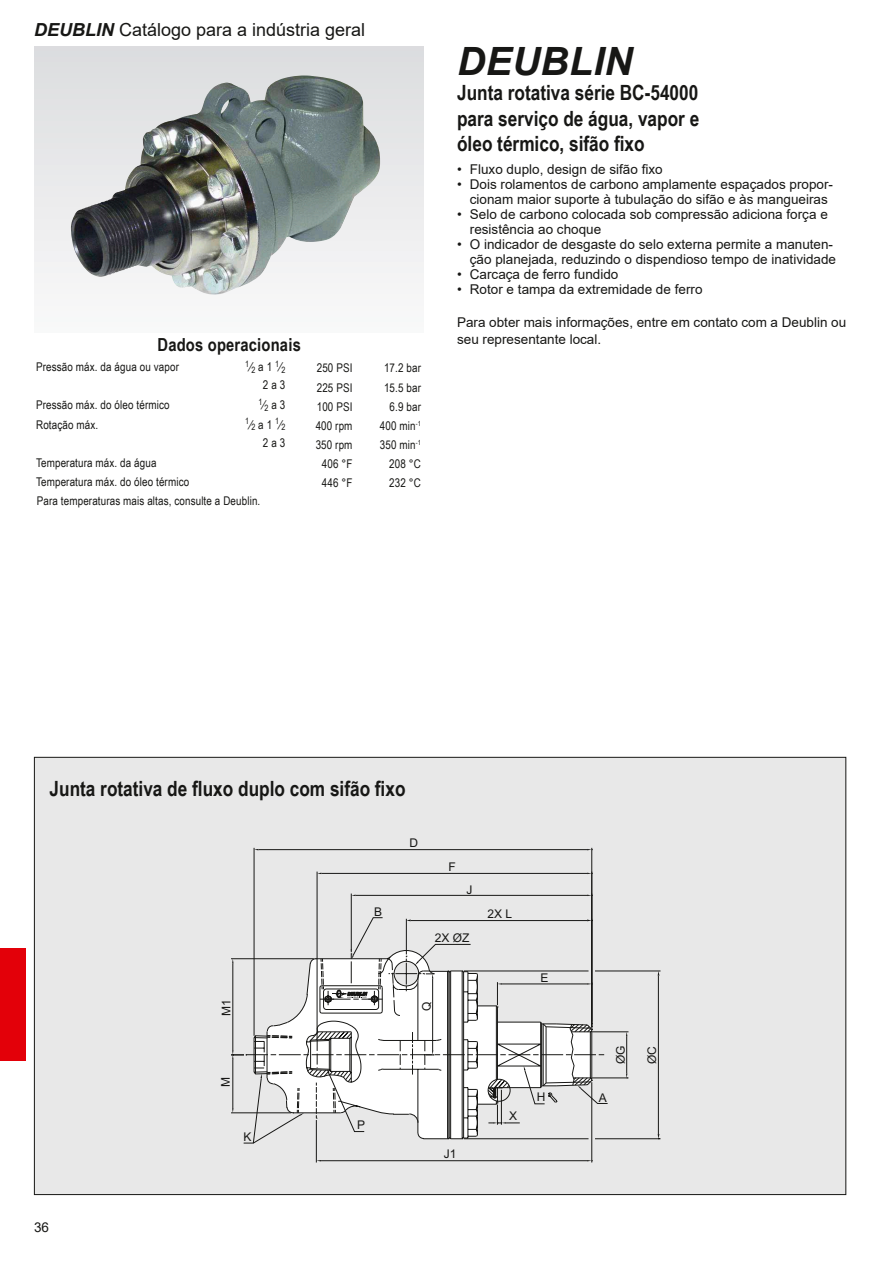
<style>
.page{position:relative;width:893px;height:1263px;background:#fff}
.page>*{position:absolute;margin:0;border:0;box-sizing:border-box;transform-origin:0 0}
.t1{font:italic 700 39px "Arial";letter-spacing:.01em;color:#171715}
.t2{font:700 21px/25.2px "Arial Narrow";color:#171715;text-align:justify}
.t3{font:18px "Arial";color:#171715}
.t4{font:700 18px "Arial Narrow";letter-spacing:.01em;color:#171715}
.t5{font:13.5px/15px "Arial";color:#171715}
.t6{font:12px/19px "Arial Narrow";letter-spacing:.01em;color:#171715}
.t7{font:12px "Arial";color:#171715}
.t8{font:8.7px "Arial Narrow";color:#171715}
.s1{font-weight:700;font-style:italic}
.s2{font-size:12px}
</style>
<div class="page">
<div style="left:0;top:949px;width:26px;height:112px;background:#e30009"></div>
<svg style="left:34px;top:47px;width:389px;height:236px"></svg>
<div style="left:34px;top:757px;width:812px;height:437px;background:#e8e8e8"></div>
<img style="left:70px;top:78px;width:271px;height:217px">
<hr style="left:321px;top:1160px;width:266px;height:1px;background:#171715">
<hr style="left:591px;top:1082px;width:1px;height:80px;background:#171715">
<hr style="left:316px;top:1120px;width:1px;height:42px;background:#171715">
<hr style="left:658px;top:976px;width:1px;height:158px;background:#171715">
<hr style="left:626px;top:1036px;width:1px;height:37px;background:#171715">
<hr style="left:592px;top:1078px;width:36px;height:1px;background:#171715">
<hr style="left:592px;top:1031px;width:36px;height:1px;background:#171715">
<hr style="left:595px;top:1138px;width:65px;height:1px;background:#171715">
<hr style="left:595px;top:971px;width:65px;height:1px;background:#171715">
<hr style="left:591px;top:848px;width:1px;height:179px;background:#171715">
<hr style="left:254px;top:848px;width:1px;height:188px;background:#171715">
<svg style="left:253px;top:849px;width:339px;height:68px"></svg>
<svg style="left:231px;top:917px;width:377px;height:226px"></svg>
<h3 class="t3" style="left:34px;top:18px;width:333px"><span class="s1">DEUBLIN</span> Catálogo para a indústria geral</h3>
<h3 class="t4" style="left:158px;top:331px;width:145px">Dados operacionais</h3>
<p class="t6" style="left:36px;top:357px;width:144px">Pressão máx. da água ou vapor</p>
<p class="t8" style="left:245px;top:360px;width:42px">1<span class="s2">⁄</span>2 <span class="s2">a 1</span> 1<span class="s2">⁄</span>2</p>
<p class="t6" style="left:263px;top:375px;width:24px">2 a 3</p>
<p class="t6" style="left:36px;top:395px;width:135px">Pressão máx. do óleo térmico</p>
<p class="t6" style="left:258px;top:395px;width:28px"><sup>1</sup>⁄<sub>2</sub> a 3</p>
<p class="t6" style="left:36px;top:414px;width:64px">Rotação máx.</p>
<p class="t8" style="left:245px;top:418px;width:42px">1<span class="s2">⁄</span>2 <span class="s2">a 1</span> 1<span class="s2">⁄</span>2</p>
<p class="t6" style="left:263px;top:432px;width:24px">2 a 3</p>
<p class="t6" style="left:36px;top:453px;width:226px">Temperatura máx. da água<br>Temperatura máx. do óleo térmico<br>Para temperaturas mais altas, consulte a Deublin.</p>
<p class="t6" style="left:317px;top:358px;width:37px">250 PSI</p>
<p class="t6" style="left:384px;top:358px;width:38px">17.2 bar</p>
<p class="t6" style="left:317px;top:377px;width:37px">225 PSI</p>
<p class="t6" style="left:384px;top:377px;width:38px">15.5 bar</p>
<p class="t6" style="left:317px;top:396px;width:37px">100 PSI</p>
<p class="t6" style="left:390px;top:396px;width:33px">6.9 bar</p>
<p class="t6" style="left:316px;top:416px;width:38px">400 rpm</p>
<p class="t6" style="left:380px;top:416px;width:43px">400 min<sup>-1</sup></p>
<p class="t6" style="left:316px;top:435px;width:38px">350 rpm</p>
<p class="t6" style="left:380px;top:435px;width:42px">350 min<sup>-1</sup></p>
<p class="t6" style="left:322px;top:454px;width:32px">406 °F</p>
<p class="t6" style="left:389px;top:454px;width:33px">208 °C</p>
<p class="t6" style="left:322px;top:473px;width:32px">446 °F</p>
<p class="t6" style="left:389px;top:473px;width:33px">232 °C</p>
<h1 class="t1" style="left:457px;top:35px;width:177px">DEUBLIN</h1>
<h2 class="t2" style="left:457px;top:79px;width:244px">Junta rotativa série BC-54000 para serviço de água, vapor e óleo térmico, sifão fixo</h2>
<p class="t5" style="left:457px;top:162px;width:207px">• Fluxo duplo, design de sifão fixo</p>
<p class="t5" style="left:457px;top:177px;width:377px;text-align:center">• Dois rolamentos de carbono amplamente espaçados propor&shy;cionam maior suporte à tubulação do sifão e às mangueiras</p>
<p class="t5" style="left:470px;top:207px;width:359px;text-indent:-13px">• Selo de carbono colocada sob compressão adiciona força e resistência ao choque</p>
<p class="t5" style="left:457px;top:237px;width:380px;text-align:right">• O indicador de desgaste do selo externa permite a manuten&shy;ção planejada, reduzindo o dispendioso tempo de inatividade</p>
<p class="t5" style="left:457px;top:267px;width:163px">• Carcaça de ferro fundido</p>
<p class="t5" style="left:457px;top:282px;width:247px">• Rotor e tampa da extremidade de ferro</p>
<p class="t5" style="left:457px;top:314px;width:391px;line-height:16.5px">Para obter mais informações, entre em contato com a Deublin ou seu representante local.</p>
<h2 class="t2" style="left:50px;top:775px;width:357px">Junta rotativa de fluxo duplo com sifão fixo</h2>
<p class="t7" style="left:374px;top:904px;width:10px">B</p>
<p class="t7" style="left:410px;top:835px;width:10px">D</p>
<p class="t7" style="left:449px;top:858px;width:9px">F</p>
<p class="t7" style="left:466px;top:881px;width:7px">J</p>
<p class="t7" style="left:435px;top:929px;width:36px">2X ØZ</p>
<p class="t7" style="left:487px;top:905px;width:26px">2X L</p>
<p class="t7" style="left:540px;top:969px;width:10px">E</p>
<p class="t5" style="left:34px;top:1220px;width:17px">36</p>
<p class="t7" style="left:218px;top:1015px;width:18px;rotate:-90deg">M1</p>
<p class="t7" style="left:217px;top:1087px;width:11px;rotate:-90deg">M</p>
<p class="t7" style="left:244px;top:1128px;width:10px">K</p>
<p class="t7" style="left:357px;top:1117px;width:10px">P</p>
<p class="t7" style="left:418px;top:1011px;width:11px;rotate:-90deg">Q</p>
<p class="t7" style="left:444px;top:1146px;width:14px">J1</p>
<p class="t7" style="left:509px;top:1108px;width:10px">X</p>
<p class="t7" style="left:612px;top:1064px;width:20px;rotate:-90deg">ØG</p>
<p class="t7" style="left:643px;top:1064px;width:19px;rotate:-90deg">ØC</p>
<p class="t7" style="left:537px;top:1089px;width:10px">H</p>
<p class="t7" style="left:599px;top:1089px;width:10px">A</p>
</div>
